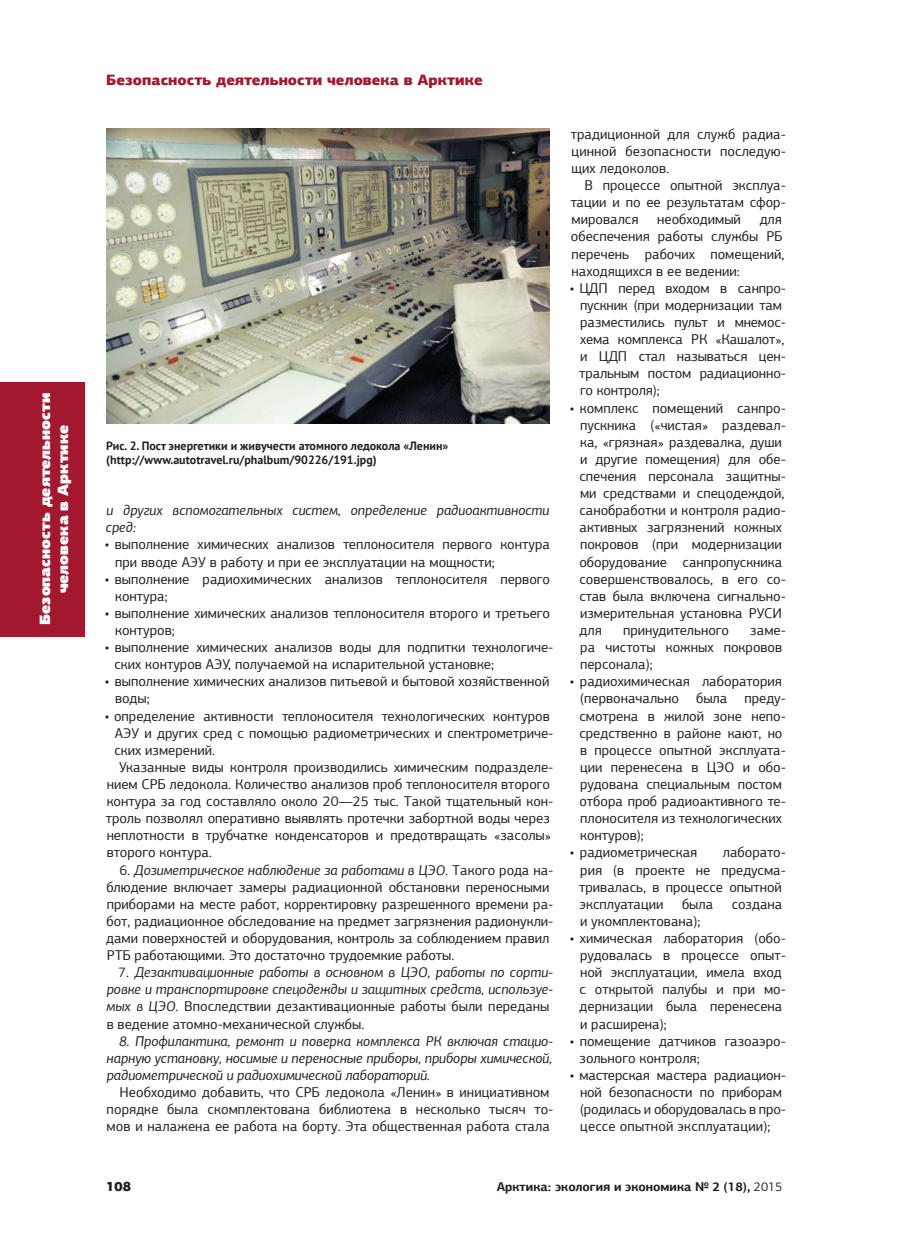
<style>
.page{position:relative;width:910px;height:1251px;background:#fff}
.page>*{position:absolute;margin:0;border:0;box-sizing:border-box;transform-origin:0 0}
.t1{font:900 15px "PF Agora Sans Pro";color:#a2182e}
.t2{font:900 15px/18px "PF Agora Sans Pro";color:#fff;text-align:center}
.t3{font:14.25px/17.1px "PF Agora Sans Pro";color:#231f20}
.t4{font:italic 14.25px/17.1px "PF Agora Sans Pro";color:#231f20}
.t5{font:900 13.5px "PF Agora Sans Pro";color:#231f20}
.t6{font:700 12.75px "PF Agora Sans Pro";color:#231f20}
.t7{font:700 12px/14.4px "PT Sans";color:#231f20}
.s1{font-style:italic}
.s2{font-style:normal}
.s3{font-weight:400}
</style>
<div class="page">
<div style="left:0;top:382px;width:85px;height:254px;background:#a2182e"></div>
<img style="left:106px;top:128px;width:444px;height:295px">
<p class="t2" style="left:38px;top:624px;width:233px;rotate:-90deg">Безопасность деятельности человека в Арктике</p>
<p class="t1" style="left:106px;top:74px;width:378px">Безопасность деятельности человека в Арктике</p>
<p class="t7" style="left:106px;top:438px;width:343px">Рис. 2. Пост энергетики и живучести атомного ледокола «Ленин» (http://www.autotravel.ru/phalbum/90226/191.jpg)</p>
<p class="t4" style="left:106px;top:503px;width:445px">и других вспомогательных систем, определение радиоактивности сред:</p>
<p class="t3" style="left:115px;top:537px;width:436px;text-indent:-10px">• выполнение химических анализов теплоносителя первого контура при вводе АЭУ в работу и при ее эксплуатации на мощности;</p>
<p class="t3" style="left:115px;top:571px;width:436px;text-indent:-10px">• выполнение радиохимических анализов теплоносителя первого контура;</p>
<p class="t3" style="left:115px;top:605px;width:436px;text-indent:-10px">• выполнение химических анализов теплоносителя второго и третьего контуров;</p>
<p class="t3" style="left:114px;top:640px;width:441px;text-indent:-9px">• выполнение химических анализов воды для подпитки технологиче&shy;ских контуров АЭУ, получаемой на испарительной установке;</p>
<p class="t3" style="left:115px;top:674px;width:436px;text-indent:-10px">• выполнение химических анализов питьевой и бытовой хозяйственной воды;</p>
<p class="t3" style="left:105px;top:708px;width:446px">• определение активности теплоносителя технологических контуров</p>
<p class="t3" style="left:115px;top:725px;width:440px">АЭУ и других сред с помощью радиометрических и спектрометриче-</p>
<p class="t3" style="left:114px;top:742px;width:102px">ских измерений.</p>
<p class="t3" style="left:119px;top:759px;width:436px">Указанные виды контроля производились химическим подразделе-</p>
<p class="t3" style="left:107px;top:776px;width:445px">нием СРБ ледокола. Количество анализов проб теплоносителя второго</p>
<p class="t3" style="left:107px;top:793px;width:448px">контура за год составляло около 20—25 тыс. Такой тщательный кон-</p>
<p class="t3" style="left:106px;top:811px;width:446px">троль позволял оперативно выявлять протечки забортной воды через</p>
<p class="t3" style="left:107px;top:828px;width:446px">неплотности в трубчатке конденсаторов и предотвращать «засолы»</p>
<p class="t3" style="left:107px;top:845px;width:107px">второго контура.</p>
<p class="t3" style="left:106px;top:862px;width:449px;text-indent:13px">6. <span class="s1">Дозиметрическое наблюдение за работами в ЦЭО.</span> Такого рода на&shy;блюдение включает замеры радиационной обстановки переносными приборами на месте работ, корректировку разрешенного времени ра&shy;бот, радиационное обследование на предмет загрязнения радионукли&shy;дами поверхностей и оборудования, контроль за соблюдением правил РТБ работающими. Это достаточно трудоемкие работы.</p>
<p class="t4" style="left:106px;top:964px;width:448px;text-indent:12px"><span class="s2">7.</span> Дезактивационные работы в основном в ЦЭО, работы по сорти&shy;ровке и транспортировке спецодежды и защитных средств, используе&shy;мых в ЦЭО. <span class="s2">Впоследствии дезактивационные работы были переданы в ведение атомно-механической службы.</span></p>
<p class="t4" style="left:107px;top:1033px;width:448px;text-align:justify;text-indent:13px">8. Профилактика, ремонт и поверка комплекса РК включая стацио&shy;нарную установку, носимые и переносные приборы, приборы химической, радиометрической и радиохимической лабораторий.</p>
<p class="t3" style="left:107px;top:1084px;width:448px;text-indent:13px">Необходимо добавить, что СРБ ледокола «Ленин» в инициативном порядке была скомплектована библиотека в несколько тысяч то&shy;мов и налажена ее работа на борту. Эта общественная работа стала</p>
<p class="t3" style="left:571px;top:127px;width:217px;text-align:justify">традиционной для служб радиа&shy;цинной безопасности последую&shy;щих ледоколов.</p>
<p class="t3" style="left:571px;top:178px;width:217px;text-align:justify;text-indent:14px">В процессе опытной эксплуа&shy;тации и по ее результатам сфор&shy;мировался</p>
<p class="t3" style="left:657px;top:212px;width:85px">необходимый</p>
<p class="t3" style="left:571px;top:212px;width:215px;text-indent:189px">для обеспечения работы службы РБ перечень рабочих помещений, находящихся в ее ведении:</p>
<p class="t3" style="left:579px;top:280px;width:208px;text-indent:-9px">• ЦДП перед входом в санпро&shy;пускник (при модернизации там разместились пульт и мнемос&shy;хема комплекса РК «Кашалот», и ЦДП стал называться цен&shy;тральным постом радиационно&shy;го контроля);</p>
<p class="t3" style="left:579px;top:400px;width:208px;text-indent:-10px">• комплекс помещений санпро&shy;пускника («чистая» раздевал&shy;ка, «грязная» раздевалка, души и другие помещения) для обе&shy;спечения персонала защитны&shy;ми средствами и спецодеждой, санобработки и контроля радио&shy;активных загрязнений кожных покровов (при модернизации оборудование санпропускника совершенствовалось, в его со&shy;став была включена сигнально&shy;измерительная установка РУСИ для</p>
<p class="t3" style="left:580px;top:622px;width:207px;text-indent:170px">заме&shy;ра чистоты кожных покровов персонала);</p>
<p class="t3" style="left:579px;top:674px;width:208px;text-indent:-9px">• радиохимическая лаборатория (первоначально была преду&shy;смотрена в жилой зоне непо&shy;средственно в районе кают, но в процессе опытной эксплуата&shy;ции перенесена в ЦЭО и обо&shy;рудована специальным постом отбора проб радиоактивного те&shy;плоносителя из технологических контуров);</p>
<p class="t3" style="left:570px;top:845px;width:129px">• радиометрическая</p>
<p class="t3" style="left:623px;top:622px;width:108px">принудительного</p>
<p class="t3" style="left:579px;top:845px;width:208px;text-indent:144px">лаборато&shy;рия (в проекте не предусма&shy;тривалась, в процессе опытной эксплуатации</p>
<p class="t3" style="left:682px;top:896px;width:33px">была</p>
<p class="t3" style="left:732px;top:896px;width:52px">создана</p>
<p class="t3" style="left:580px;top:913px;width:122px">и укомплектована);</p>
<p class="t3" style="left:579px;top:930px;width:208px;text-indent:-9px">• химическая лаборатория (обо&shy;рудовалась в процессе опыт&shy;ной эксплуатации, имела вход с открытой палубы и при мо&shy;дернизации была перенесена и расширена);</p>
<p class="t3" style="left:579px;top:1033px;width:208px;text-indent:-10px">• помещение датчиков газоаэро&shy;зольного контроля;</p>
<p class="t3" style="left:580px;top:1067px;width:207px;text-indent:-10px">• мастерская мастера радиацион&shy;ной безопасности по приборам (родилась и оборудовалась в про&shy;цессе опытной эксплуатации);</p>
<p class="t5" style="left:106px;top:1180px;width:26px">108</p>
<p class="t6" style="left:497px;top:1181px;width:287px">Арктика: экология и экономика № 2 (18), <span class="s3">2015</span></p>
</div>
